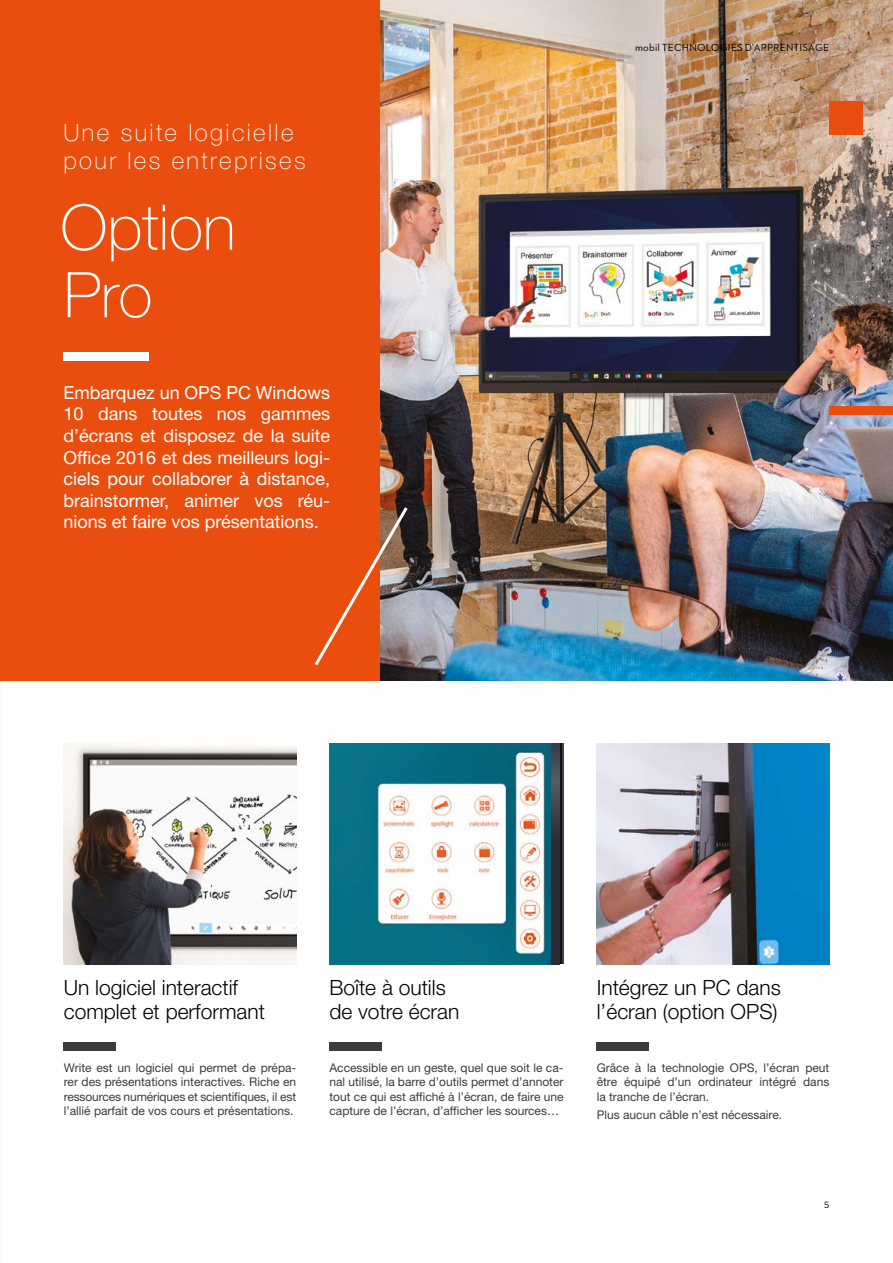
<style>
.page{position:relative;width:893px;height:1263px;background:#fff}
.page>*{position:absolute;margin:0;border:0;box-sizing:border-box;transform-origin:0 0}
.t1{font:100 63px/67.5px "Helvetica Neue LT Std";color:#fff}
.t2{font:100 24px/28.8px "Helvetica Neue LT Std";letter-spacing:.1em;color:#fff}
.t3{font:300 21px/24px "Helvetica Neue LT Std";color:#000}
.t4{font:18px/21.6px "Helvetica Neue LT Std";color:#fff;text-align:justify}
.t5{font:12px/14.4px "Helvetica Neue LT Std";color:#3c3c3b;text-align:justify}
.t6{font:10.5px "Neutraface 2 Text";letter-spacing:.015em;color:#000}
</style>
<div class="page">
<img style="left:380px;top:0;width:513px;height:680px">
<div style="left:0;top:0;width:380px;height:680px;background:#e94e0f"></div>
<hr style="left:559px;top:744px;width:3px;height:220px;background:#13110c">
<hr style="left:562px;top:744px;width:1px;height:220px;background:#384052">
<svg style="left:550px;top:744px;width:9px;height:220px;background:#2e3b48"></svg>
<img style="left:329px;top:744px;width:221px;height:220px">
<img style="left:64px;top:744px;width:232px;height:220px">
<img style="left:597px;top:744px;width:232px;height:220px">
<div style="left:829px;top:407px;width:64px;height:8px;background:#e94e0f"></div>
<div style="left:63px;top:353px;width:85px;height:8px;background:#fff"></div>
<div style="left:829px;top:102px;width:34px;height:33px;background:#e94e0f"></div>
<svg style="left:314px;top:504px;width:96px;height:165px"></svg>
<div style="left:64px;top:1042px;width:52px;height:8px;background:#3c3c3b"></div>
<div style="left:329px;top:1042px;width:53px;height:8px;background:#3c3c3b"></div>
<div style="left:597px;top:1042px;width:52px;height:8px;background:#3c3c3b"></div>
<h2 class="t2" style="left:63px;top:118px;width:244px">Une suite logicielle pour les entreprises</h2>
<h1 class="t1" style="left:61px;top:194px;width:177px">Option<br>Pro</h1>
<h3 class="t4" style="left:63px;top:381px;width:268px">Embarquez un OPS PC Windows 10 dans toutes nos gammes d’écrans et disposez de la suite Office 2016 et des meilleurs logi&shy;ciels pour collaborer à distance, brainstormer, animer vos réu&shy;nions et faire vos présentations.</h3>
<p class="t6" style="left:635px;top:41px;width:196px">mobil TECHNOLOGIES D’APPRENTISAGE</p>
<h3 class="t3" style="left:64px;top:975px;width:203px">Un logiciel interactif complet et performant</h3>
<p class="t5" style="left:64px;top:1060px;width:234px">Write est un logiciel qui permet de prépa&shy;rer des présentations interactives. Riche en ressources numériques et scientifiques, il est l’allié parfait de vos cours et présentations.</p>
<h3 class="t3" style="left:329px;top:975px;width:131px">Boîte à outils de votre écran</h3>
<p class="t5" style="left:329px;top:1060px;width:236px">Accessible en un geste, quel que soit le ca&shy;nal utilisé, la barre d’outils permet d’annoter tout ce qui est affiché à l’écran, de faire une capture de l’écran, d’afficher les sources…</p>
<h3 class="t3" style="left:597px;top:975px;width:186px">Intégrez un PC dans l’écran (option OPS)</h3>
<p class="t5" style="left:597px;top:1060px;width:234px">Grâce à la technologie OPS, l’écran peut être équipé d’un ordinateur intégré dans la tranche de l’écran.</p>
<p class="t5" style="left:597px;top:1108px;width:187px">Plus aucun câble n’est nécessaire.</p>
<p class="t6" style="left:824px;top:1197px;width:7px">5</p>
</div>
